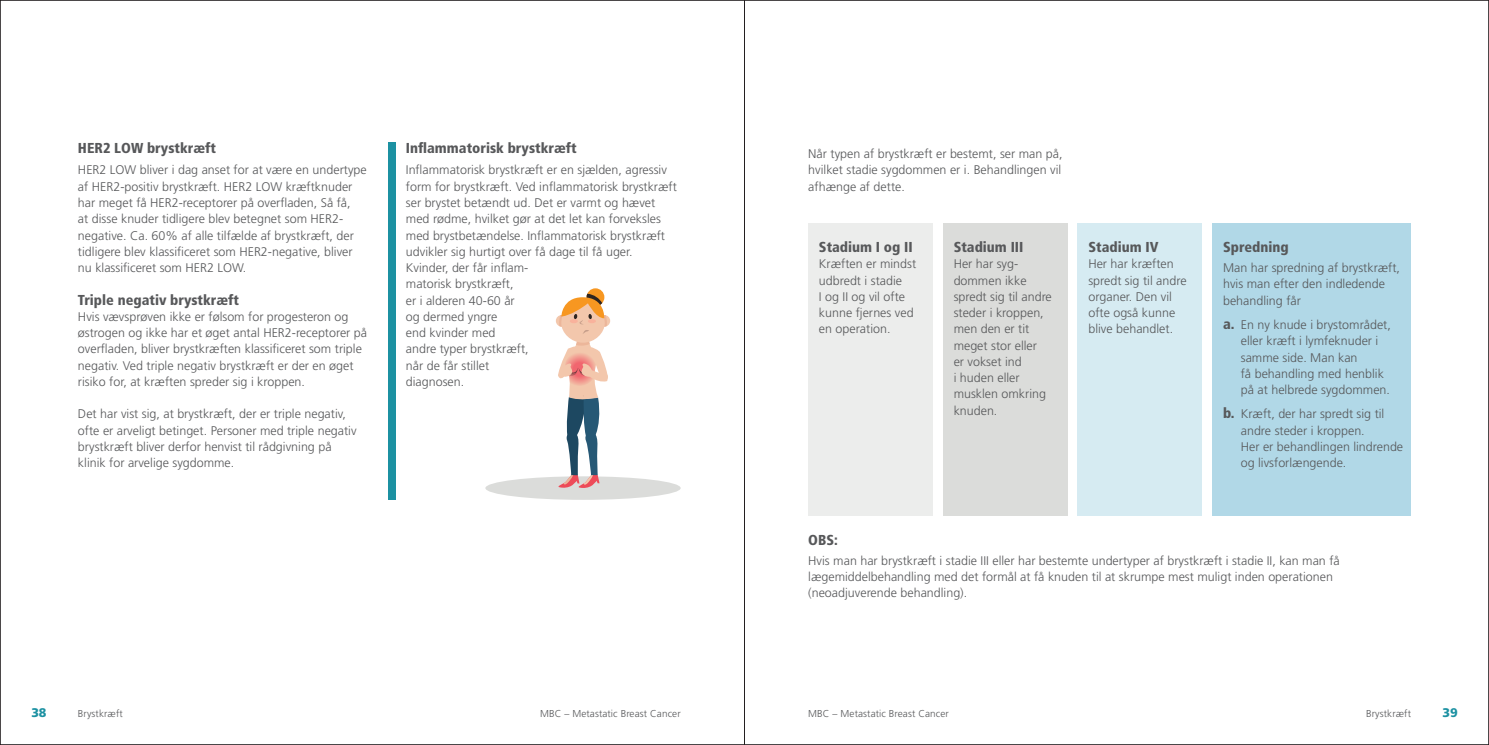
<style>
.page{position:relative;width:1489px;height:745px;background:#fff}
.page>*{position:absolute;margin:0;border:0;box-sizing:border-box;transform-origin:0 0}
.t1{font:900 condensed 14.38px "Frutiger";color:#57585a}
.t2{font:300 12.5px/16.2px "Frutiger";color:#57585a}
.t3{font:900 12.5px "Frutiger";color:#1c91a2}
.t4{font:300 10px "Frutiger";letter-spacing:.01em;color:#57585a}
.s1{font-weight:900;font-stretch:condensed;font-size:14.38px}
</style>
<div class="page">
<div style="left:388px;top:142px;width:8px;height:357px;background:#1c91a2"></div>
<div style="left:808px;top:223px;width:124px;height:292px;background:#ecedec"></div>
<div style="left:943px;top:223px;width:124px;height:292px;background:#dbdcda"></div>
<div style="left:1077px;top:223px;width:124px;height:292px;background:#d6ebf2"></div>
<div style="left:1212px;top:223px;width:198px;height:292px;background:#b1d8e7"></div>
<div style="left:485px;top:476px;width:195px;height:23px;background:#dbdcda;border-radius:50%"></div>
<div style="left:586px;top:288px;width:18px;height:18px;background:#f79721;border-radius:50%"></div>
<svg style="left:554px;top:293px;width:55px;height:195px"></svg>
<hr style="left:744px;top:0;width:1px;height:744px;background:#231f20">
<p class="t1" style="left:78px;top:139px;width:139px">HER2 LOW brystkræft</p>
<p class="t2" style="left:78px;top:162px;width:290px">HER2 LOW bliver i dag anset for at være en undertype af HER2-positiv brystkræft. HER2 LOW kræftknuder har meget få HER2-receptorer på overfladen, Så få,<br>at disse knuder tidligere blev betegnet som HER2- negative. Ca. 60% af alle tilfælde af brystkræft, der tidligere blev klassificeret som HER2-negative, bliver nu klassificeret som HER2 LOW.</p>
<p class="t1" style="left:78px;top:291px;width:163px">Triple negativ brystkræft</p>
<p class="t2" style="left:78px;top:308px;width:290px">Hvis vævsprøven ikke er følsom for progesteron og østrogen og ikke har et øget antal HER2-receptorer på overfladen, bliver brystkræften klassificeret som triple negativ. Ved triple negativ brystkræft er der en øget risiko for, at kræften spreder sig i kroppen.</p>
<p class="t2" style="left:78px;top:406px;width:280px">Det har vist sig, at brystkræft, der er triple negativ, ofte er arveligt betinget. Personer med triple negativ brystkræft bliver derfor henvist til rådgivning på klinik for arvelige sygdomme.</p>
<p class="t1" style="left:406px;top:139px;width:172px">Inflammatorisk brystkræft</p>
<p class="t2" style="left:406px;top:162px;width:272px">Inflammatorisk brystkræft er en sjælden, agressiv form for brystkræft. Ved inflammatorisk brystkræft ser brystet betændt ud. Det er varmt og hævet med rødme, hvilket gør at det let kan forveksles med brystbetændelse. Inflammatorisk brystkræft udvikler sig hurtigt over få dage til få uger.<br>Kvinder, der får inflam-<br>matorisk brystkræft,<br>er i alderen 40-60 år<br>og dermed yngre<br>end kvinder med<br>andre typer brystkræft,<br>når de får stillet<br>diagnosen.</p>
<p class="t2" style="left:808px;top:146px;width:256px;text-align:justify">Når typen af brystkræft er bestemt, ser man på, hvilket stadie sygdommen er i. Behandlingen vil afhænge af dette.</p>
<p class="t1" style="left:819px;top:238px;width:95px">Stadium I og II</p>
<p class="t2" style="left:819px;top:256px;width:99px">Kræften er mindst udbredt i stadie<br>I og II og vil ofte kunne fjernes ved en operation.</p>
<p class="t1" style="left:953px;top:238px;width:71px">Stadium III</p>
<p class="t2" style="left:953px;top:256px;width:100px">Her har syg&shy;dommen ikke spredt sig til andre steder i kroppen, men den er tit meget stor eller<br>er vokset ind<br>i huden eller musklen omkring knuden.</p>
<p class="t1" style="left:1088px;top:238px;width:72px">Stadium IV</p>
<p class="t2" style="left:1088px;top:256px;width:100px">Her har kræften spredt sig til andre organer. Den vil ofte også kunne blive behandlet.</p>
<p class="t1" style="left:1222px;top:238px;width:67px">Spredning</p>
<p class="t2" style="left:1222px;top:259px;width:178px">Man har spredning af brystkræft, hvis man efter den indledende behandling får</p>
<p class="t2" style="left:1240px;top:316px;width:152px;text-indent:-18px"><span class="s1">a.</span> En ny knude i brystområdet, eller kræft i lymfeknuder i samme side. Man kan<br>få behandling med henblik på at helbrede sygdommen.</p>
<p class="t2" style="left:1240px;top:406px;width:164px;text-indent:-18px"><span class="s1">b.</span> Kræft, der har spredt sig til andre steder i kroppen.<br>Her er behandlingen lindrende og livsforlængende.</p>
<p class="t1" style="left:808px;top:531px;width:31px">OBS:</p>
<p class="t2" style="left:808px;top:552px;width:533px">Hvis man har brystkræft i stadie III eller har bestemte undertyper af brystkræft i stadie II, kan man få lægemiddelbehandling med det formål at få knuden til at skrumpe mest muligt inden operationen (neoadjuverende behandling).</p>
<p class="t3" style="left:31px;top:704px;width:17px">38</p>
<p class="t4" style="left:540px;top:707px;width:142px">MBC – Metastatic Breast Cancer</p>
<p class="t4" style="left:808px;top:707px;width:142px">MBC – Metastatic Breast Cancer</p>
<p class="t3" style="left:1442px;top:704px;width:17px">39</p>
<p class="t4" style="left:78px;top:707px;width:46px">Brystkræft</p>
<p class="t4" style="left:1365px;top:707px;width:46px">Brystkræft</p>
</div>
